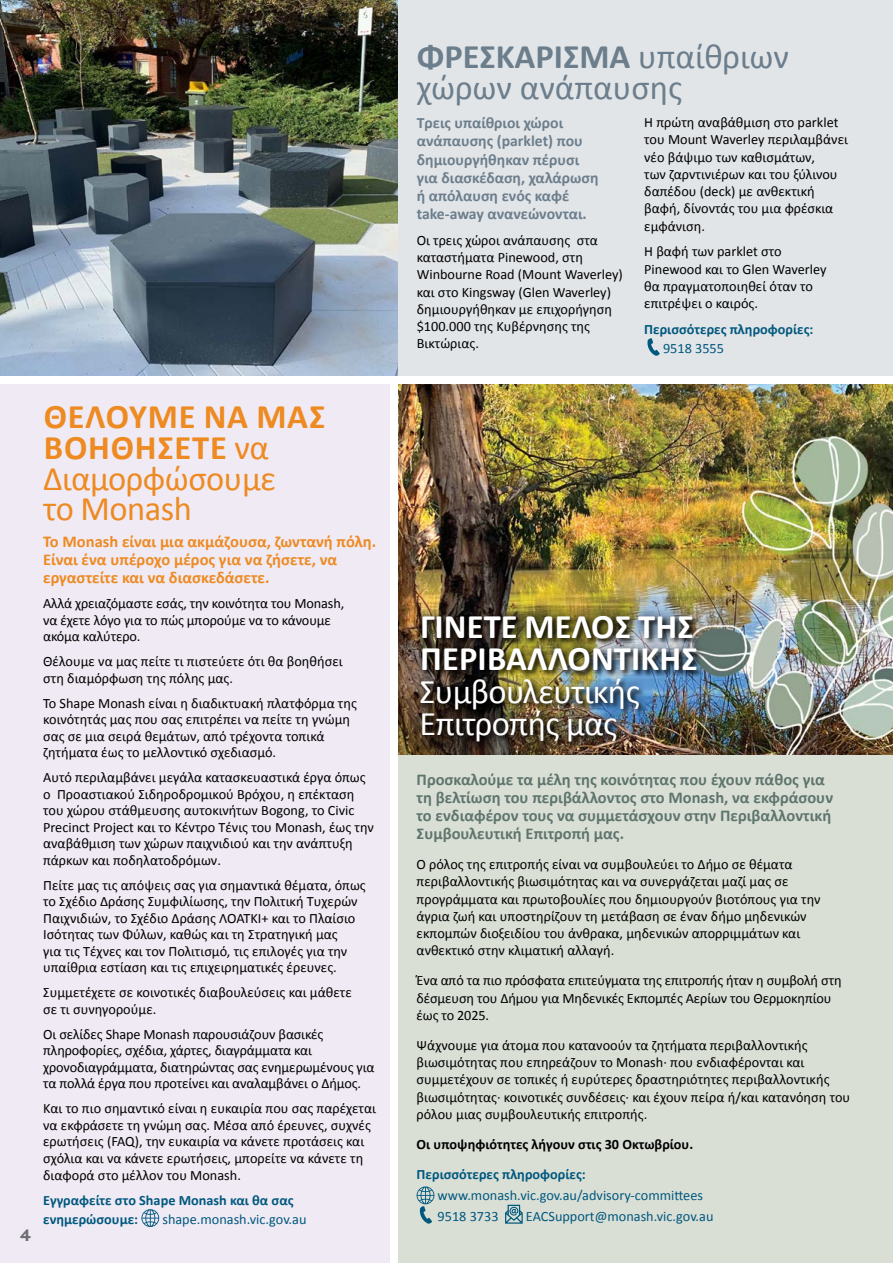
<style>
.page{position:relative;width:893px;height:1263px;background:#fff}
.page>*{position:absolute;margin:0;border:0;box-sizing:border-box;transform-origin:0 0}
.t1{font:700 34.5px/32.2px "Calibri";letter-spacing:.005em;color:#fff}
.t2{font:34.5px/30.8px "Calibri";letter-spacing:-.015em;color:#ed8a22}
.t3{font:34.5px/30.8px "Calibri";color:#6c7e8c}
.First_Sentence{font:700 16.5px/18.1px "Calibri";color:#5e756d}
.First_Sentence-2{font:700 16.5px/18.1px "Calibri";color:#ed8a22}
.t4{font:700 16.5px "Filson Pro";color:#6d6e71}
.First_Sentence-3{font:700 15.75px/18.1px "Calibri";color:#6c7e8c}
.Para_1{font:14.25px/17.2px "Calibri";color:#000}
.More_Info{font:700 14.25px/18.8px "Calibri";color:#00587e}
.More_Info-2{font:14.25px "Calibri";color:#00587e}
.Para_1-2{font:700 14.25px "Calibri";color:#000}
.s1{font-weight:700}
.s2{font-weight:400}
</style>
<div class="page">
<div style="left:0;top:0;width:893px;height:376px;background:#e2e5e8"></div>
<div style="left:0;top:384px;width:390px;height:879px;background:#f0eaf4"></div>
<div style="left:398px;top:601px;width:495px;height:662px;background:#dadfd6"></div>
<svg style="left:141px;top:1209px;width:18px;height:18px"></svg>
<svg style="left:647px;top:338px;width:13px;height:18px"></svg>
<img style="left:0;top:0;width:398px;height:376px">
<svg style="left:417px;top:1186px;width:17px;height:38px"></svg>
<svg style="left:505px;top:1205px;width:18px;height:19px"></svg>
<img style="left:398px;top:384px;width:495px;height:370px">
<div style="left:411px;top:606px;width:294px;height:144px;background:#000;opacity:.75"></div>
<p class="t4" style="left:20px;top:1225px;width:12px">4</p>
<h1 class="t2" style="left:43px;top:401px;width:284px"><span class="s1">ΘΕΛΟΥΜΕ ΝΑ ΜΑΣ<br>ΒΟΗΘΗΣΕΤΕ</span> να<br>Διαμορφώσουμε<br>το Monash</h1>
<h3 class="First_Sentence-2" style="left:43px;top:532px;width:335px">Το Monash είναι μια ακμάζουσα, ζωντανή πόλη.<br>Είναι ένα υπέροχο μέρος για να ζήσετε, να εργαστείτε και να διασκεδάσετε.</h3>
<p class="Para_1" style="left:43px;top:595px;width:303px;line-height:16.5px">Αλλά χρειαζόμαστε εσάς, την κοινότητα του Monash, να έχετε λόγο για το πώς μπορούμε να το κάνουμε ακόμα καλύτερο.</p>
<p class="Para_1" style="left:43px;top:653px;width:301px;line-height:16.5px">Θέλουμε να μας πείτε τι πιστεύετε ότι θα βοηθήσει στη διαμόρφωση της πόλης μας.</p>
<p class="Para_1" style="left:43px;top:695px;width:315px;line-height:16.5px">Το Shape Monash είναι η διαδικτυακή πλατφόρμα της κοινότητάς μας που σας επιτρέπει να πείτε τη γνώμη σας σε μια σειρά θεμάτων, από τρέχοντα τοπικά ζητήματα έως το μελλοντικό σχεδιασμό.</p>
<p class="Para_1" style="left:43px;top:769px;width:332px;line-height:16.5px">Αυτό περιλαμβάνει μεγάλα κατασκευαστικά έργα όπως ο Προαστιακού Σιδηροδρομικού Βρόχου, η επέκταση του χώρου στάθμευσης αυτοκινήτων Bogong, το Civic Precinct Project και το Κέντρο Τένις του Monash, έως την αναβάθμιση των χώρων παιχνιδιού και την ανάπτυξη πάρκων και ποδηλατοδρόμων.</p>
<p class="Para_1" style="left:43px;top:877px;width:324px;line-height:16.5px">Πείτε μας τις απόψεις σας για σημαντικά θέματα, όπως το Σχέδιο Δράσης Συμφιλίωσης, την Πολιτική Τυχερών Παιχνιδιών, το Σχέδιο Δράσης ΛΟΑΤΚΙ+ και το Πλαίσιο Ισότητας των Φύλων, καθώς και τη Στρατηγική μας<br>για τις Τέχνες και τον Πολιτισμό, τις επιλογές για την υπαίθρια εστίαση και τις επιχειρηματικές έρευνες.</p>
<p class="Para_1" style="left:43px;top:984px;width:310px;line-height:16.5px">Συμμετέχετε σε κοινοτικές διαβουλεύσεις και μάθετε σε τι συνηγορούμε.</p>
<p class="Para_1" style="left:43px;top:1026px;width:333px;line-height:16.5px">Οι σελίδες Shape Monash παρουσιάζουν βασικές πληροφορίες, σχέδια, χάρτες, διαγράμματα και χρονοδιαγράμματα, διατηρώντας σας ενημερωμένους για τα πολλά έργα που προτείνει και αναλαμβάνει ο Δήμος.</p>
<p class="Para_1" style="left:43px;top:1100px;width:334px;line-height:16.5px">Και το πιο σημαντικό είναι η ευκαιρία που σας παρέχεται να εκφράσετε τη γνώμη σας. Μέσα από έρευνες, συχνές ερωτήσεις (FAQ), την ευκαιρία να κάνετε προτάσεις και σχόλια και να κάνετε ερωτήσεις, μπορείτε να κάνετε τη διαφορά στο μέλλον του Monash.</p>
<p class="More_Info" style="left:43px;top:1191px;width:252px">Εγγραφείτε στο Shape Monash και θα σας ενημερώσουμε:</p>
<p class="More_Info-2" style="left:162px;top:1210px;width:146px">shape.monash.vic.gov.au</p>
<h1 class="t3" style="left:417px;top:42px;width:374px"><span class="s1">ΦΡΕΣΚΑΡΙΣΜΑ</span> υπαίθριων χώρων ανάπαυσης</h1>
<h3 class="First_Sentence-3" style="left:417px;top:114px;width:183px">Τρεις υπαίθριοι χώροι ανάπαυσης (parklet) που δημιουργήθηκαν πέρυσι για διασκέδαση, χαλάρωση ή απόλαυση ενός καφέ take-away ανανεώνονται.</h3>
<p class="Para_1" style="left:417px;top:232px;width:208px">Οι τρεις χώροι ανάπαυσης στα καταστήματα Pinewood, στη<br>Winbourne Road (Mount Waverley) και στο Kingsway (Glen Waverley) δημιουργήθηκαν με επιχορήγηση $100.000 της Κυβέρνησης της<br>Βικτώριας.</p>
<p class="Para_1" style="left:644px;top:114px;width:205px">Η πρώτη αναβάθμιση στο parklet του Mount Waverley περιλαμβάνει νέο βάψιμο των καθισμάτων,<br>των ζαρντινιέρων και του ξύλινου δαπέδου (deck) με ανθεκτική βαφή, δίνοντάς του μια φρέσκια εμφάνιση.</p>
<p class="Para_1" style="left:644px;top:243px;width:184px">Η βαφή των parklet στο<br>Pinewood και το Glen Waverley θα πραγματοποιηθεί όταν το επιτρέψει ο καιρός.</p>
<p class="More_Info" style="left:663px;top:320px;width:152px;text-indent:-19px">Περισσότερες πληροφορίες:<br><span class="s2">9518 3555</span></p>
<h1 class="t1" style="left:420px;top:611px;width:279px">ΓΙΝΕΤΕ ΜΕΛΟΣ ΤΗΣ<br>ΠΕΡΙΒΑΛΛΟΝΤΙΚΗΣ<br><span class="s2">Συμβουλευτικής<br>Επιτροπής μας</span></h1>
<h3 class="First_Sentence" style="left:417px;top:770px;width:418px">Προσκαλούμε τα μέλη της κοινότητας που έχουν πάθος για τη βελτίωση του περιβάλλοντος στο Monash, να εκφράσουν το ενδιαφέρον τους να συμμετάσχουν στην Περιβαλλοντική Συμβουλευτική Επιτροπή μας.</h3>
<p class="Para_1" style="left:417px;top:856px;width:405px">Ο ρόλος της επιτροπής είναι να συμβουλεύει το Δήμο σε θέματα περιβαλλοντικής βιωσιμότητας και να συνεργάζεται μαζί μας σε προγράμματα και πρωτοβουλίες που δημιουργούν βιοτόπους για την άγρια ζωή και υποστηρίζουν τη μετάβαση σε έναν δήμο μηδενικών εκπομπών διοξειδίου του άνθρακα, μηδενικών απορριμμάτων και ανθεκτικό στην κλιματική αλλαγή.</p>
<p class="Para_1" style="left:417px;top:972px;width:427px">Ένα από τα πιο πρόσφατα επιτεύγματα της επιτροπής ήταν η συμβολή στη δέσμευση του Δήμου για Μηδενικές Εκπομπές Αερίων του Θερμοκηπίου έως το 2025.</p>
<p class="Para_1" style="left:417px;top:1036px;width:435px">Ψάχνουμε για άτομα που κατανοούν τα ζητήματα περιβαλλοντικής βιωσιμότητας που επηρεάζουν το Monash∙ που ενδιαφέρονται και συμμετέχουν σε τοπικές ή ευρύτερες δραστηριότητες περιβαλλοντικής βιωσιμότητας· κοινοτικές συνδέσεις· και έχουν πείρα ή/και κατανόηση του ρόλου μιας συμβουλευτικής επιτροπής.</p>
<p class="Para_1-2" style="left:417px;top:1135px;width:278px">Οι υποψηφιότητες λήγουν στις 30 Οκτωβρίου.</p>
<p class="More_Info" style="left:417px;top:1165px;width:171px">Περισσότερες πληροφορίες:</p>
<p class="More_Info-2" style="left:438px;top:1186px;width:267px">www.monash.vic.gov.au/advisory-committees</p>
<p class="More_Info-2" style="left:438px;top:1207px;width:63px">9518 3733</p>
<p class="More_Info-2" style="left:526px;top:1207px;width:189px">EACSupport@monash.vic.gov.au</p>
</div>
